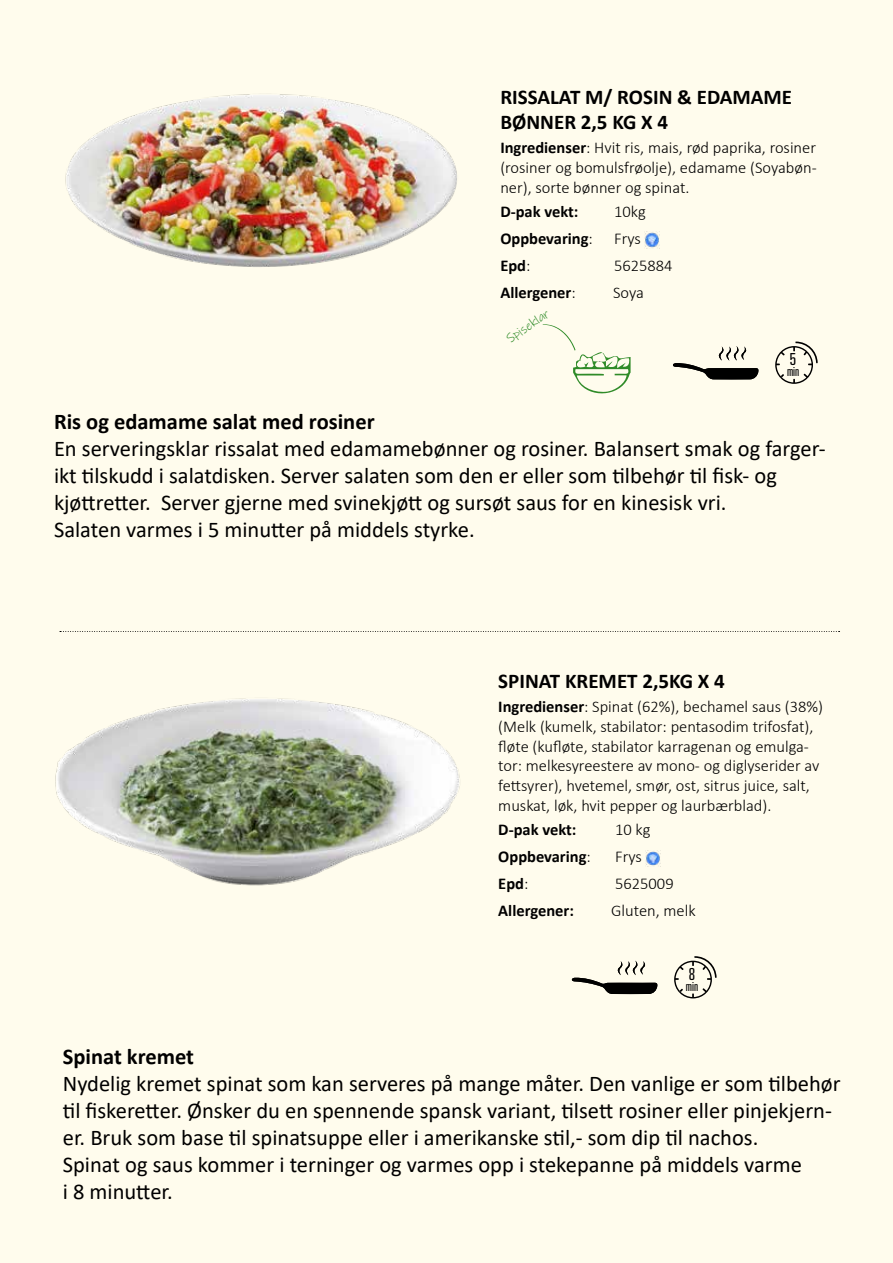
<style>
.page{position:relative;width:893px;height:1263px;background:#fffced}
.page>*{position:absolute;margin:0;border:0;box-sizing:border-box;transform-origin:0 0}
.t1{font:22.5px/27px "Calibri";color:#000}
.t2{font:700 22.5px "Calibri";color:#000}
.t3{font:700 21px/25.2px "Calibri";color:#000}
.t4{font:300 16.5px/19.8px "Calibri";color:#000}
.t5{font:700 16.5px "Calibri";color:#000}
.t6{font:16.5px "Atrament";color:#000}
.t7{font:12.9px "Ink Free";color:#2f8b28}
.t8{font:12.45px "Atrament";color:#000}
.s1{font-weight:700}
.s2{font-weight:300}
</style>
<div class="page">
<img style="left:55px;top:698px;width:405px;height:188px">
<svg style="left:60px;top:631px;width:607px;height:1px"></svg>
<img style="left:646px;top:850px;width:15px;height:16px">
<img style="left:65px;top:94px;width:392px;height:173px">
<img style="left:645px;top:232px;width:15px;height:16px">
<svg style="left:673px;top:346px;width:86px;height:33px"></svg>
<svg style="left:775px;top:342px;width:43px;height:42px"></svg>
<svg style="left:571px;top:960px;width:87px;height:34px"></svg>
<svg style="left:542px;top:324px;width:89px;height:70px"></svg>
<p class="t3" style="left:500px;top:84px;width:293px">RISSALAT M/ ROSIN &amp; EDAMAME<br>BØNNER 2,5 KG X 4</p>
<p class="t4" style="left:500px;top:138px;width:318px;text-align:justify"><span class="s1">Ingredienser</span>: Hvit ris, mais, rød paprika, rosiner (rosiner og bomulsfrøolje), edamame (Soyabøn&shy;ner), sorte bønner og spinat.</p>
<p class="t5" style="left:500px;top:200px;width:80px">D-pak vekt:</p>
<p class="t4" style="left:614px;top:202px;width:33px">10kg</p>
<p class="t5" style="left:500px;top:227px;width:94px">Oppbevaring<span class="s2">:</span></p>
<p class="t4" style="left:614px;top:229px;width:28px">Frys</p>
<p class="t5" style="left:500px;top:254px;width:32px">Epd<span class="s2">:</span></p>
<p class="t4" style="left:614px;top:256px;width:60px">5625884</p>
<p class="t5" style="left:500px;top:281px;width:77px">Allergener<span class="s2">:</span></p>
<p class="t4" style="left:613px;top:283px;width:32px">Soya</p>
<p class="t7" style="left:503px;top:333px;width:51px;rotate:-35deg">Spiseklar</p>
<p class="t6" style="left:790px;top:349px;width:8px">5</p>
<p class="t8" style="left:787px;top:364px;width:14px">min</p>
<p class="t2" style="left:54px;top:406px;width:322px">Ris og edamame salat med rosiner</p>
<p class="t1" style="left:54px;top:435px;width:773px">En serveringsklar rissalat med edamamebønner og rosiner. Balansert smak og farger&shy;ikt tilskudd i salatdisken. Server salaten som den er eller som tilbehør til fisk- og kjøttretter. Server gjerne med svinekjøtt og sursøt saus for en kinesisk vri.<br>Salaten varmes i 5 minutter på middels styrke.</p>
<p class="t3" style="left:498px;top:668px;width:228px">SPINAT KREMET 2,5KG X 4</p>
<p class="t4" style="left:498px;top:696px;width:326px"><span class="s1">Ingredienser</span>: Spinat (62%), bechamel saus (38%) (Melk (kumelk, stabilator: pentasodim trifosfat), fløte (kufløte, stabilator karragenan og emulga&shy;tor: melkesyreestere av mono- og diglyserider av fettsyrer), hvetemel, smør, ost, sitrus juice, salt, muskat, løk, hvit pepper og laurbærblad).</p>
<p class="t5" style="left:498px;top:818px;width:80px">D-pak vekt:</p>
<p class="t4" style="left:615px;top:820px;width:37px">10 kg</p>
<p class="t5" style="left:498px;top:845px;width:94px">Oppbevaring<span class="s2">:</span></p>
<p class="t4" style="left:615px;top:847px;width:28px">Frys</p>
<p class="t5" style="left:498px;top:872px;width:32px">Epd<span class="s2">:</span></p>
<p class="t4" style="left:615px;top:874px;width:60px">5625009</p>
<p class="t5" style="left:498px;top:899px;width:77px">Allergener:</p>
<p class="t4" style="left:611px;top:901px;width:86px">Gluten, melk</p>
<p class="t6" style="left:689px;top:964px;width:8px">8</p>
<p class="t8" style="left:686px;top:979px;width:14px">min</p>
<p class="t2" style="left:63px;top:1040px;width:133px">Spinat kremet</p>
<p class="t1" style="left:63px;top:1069px;width:779px">Nydelig kremet spinat som kan serveres på mange måter. Den vanlige er som tilbehør til fiskeretter. Ønsker du en spennende spansk variant, tilsett rosiner eller pinjekjern&shy;er. Bruk som base til spinatsuppe eller i amerikanske stil,- som dip til nachos.<br>Spinat og saus kommer i terninger og varmes opp i stekepanne på middels varme<br>i 8 minutter.</p>
</div>
